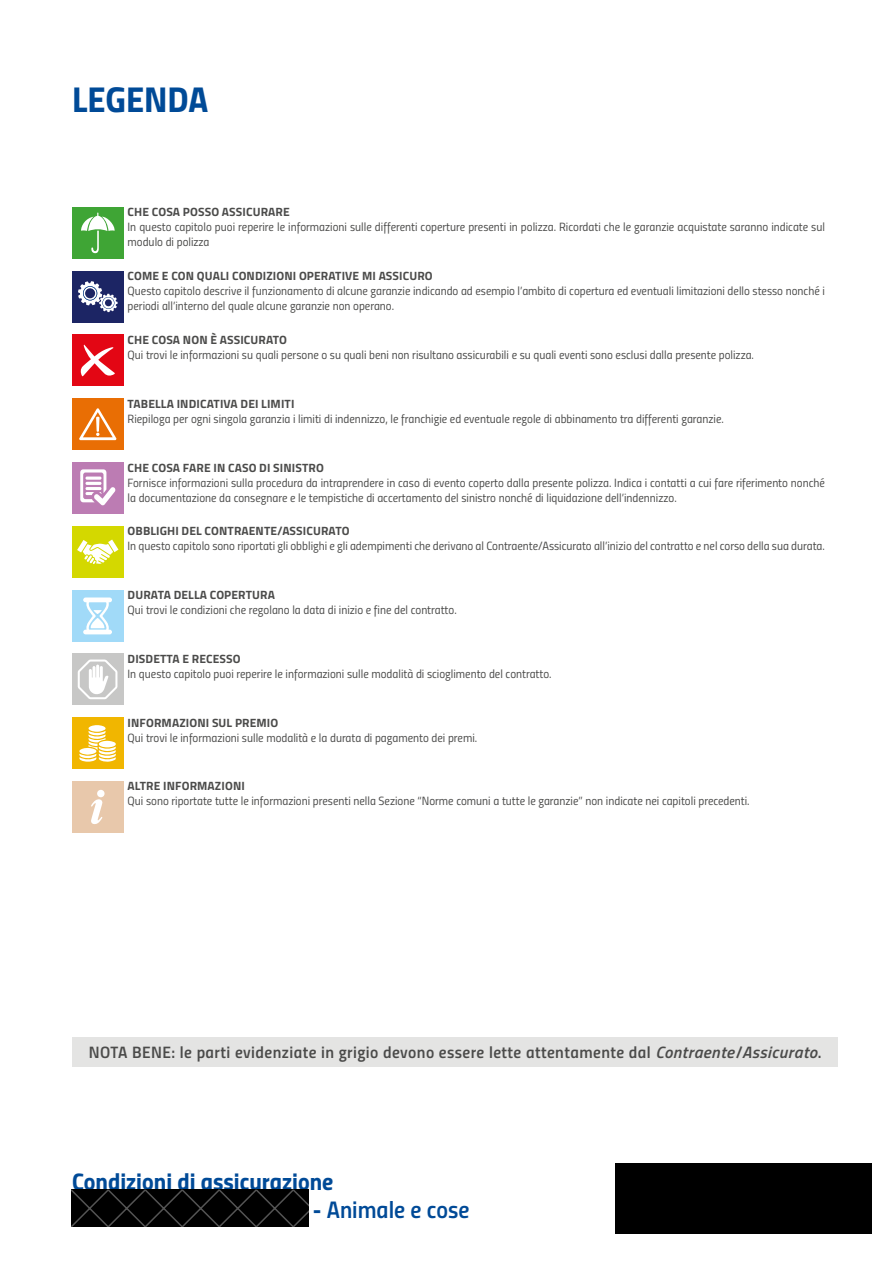
<style>
.page{position:relative;width:893px;height:1263px;background:#fff}
.page>*{position:absolute;margin:0;border:0;box-sizing:border-box;transform-origin:0 0}
.t1{font:36px "Titillium Bold Upright";color:#004a97}
.t2{font:24px "Titillium Bold Upright";color:#004a97}
.t3{font:24px "Titillium Semibold Upright";color:#004a97}
.t4{font:16.5px "Titillium Semibold Upright";letter-spacing:.025em;color:#4b4b4a}
.t5{font:12px/15px "Titillium Regular Upright";color:#4b4b4a}
.t6{font:700 12px "Titillium";letter-spacing:.01em;color:#4b4b4a}
.s1{font-family:"Titillium";font-weight:600;font-style:italic}
.s2{font-family:"Titillium Bold Upright"}
</style>
<div class="page">
<div style="left:72px;top:207px;width:51px;height:51px;background:#3fa535"></div>
<svg style="left:81px;top:213px;width:34px;height:40px"></svg>
<div style="left:72px;top:271px;width:51px;height:51px;background:#1c2564"></div>
<svg style="left:78px;top:281px;width:40px;height:31px"></svg>
<div style="left:72px;top:335px;width:51px;height:51px;background:#e30614"></div>
<svg style="left:80px;top:345px;width:35px;height:31px"></svg>
<div style="left:72px;top:399px;width:51px;height:51px;background:#e96e04"></div>
<svg style="left:79px;top:408px;width:38px;height:32px"></svg>
<div style="left:72px;top:462px;width:51px;height:51px;background:#bc7cb3"></div>
<svg style="left:80px;top:469px;width:36px;height:36px"></svg>
<div style="left:72px;top:526px;width:51px;height:51px;background:#d4d800"></div>
<svg style="left:77px;top:539px;width:41px;height:25px"></svg>
<div style="left:72px;top:590px;width:51px;height:51px;background:#a1daf8"></div>
<svg style="left:83px;top:597px;width:29px;height:37px"></svg>
<div style="left:72px;top:654px;width:51px;height:51px;background:#c7c7c6"></div>
<svg style="left:78px;top:659px;width:39px;height:40px"></svg>
<div style="left:72px;top:718px;width:51px;height:51px;background:#f1b600"></div>
<svg style="left:79px;top:725px;width:37px;height:37px"></svg>
<div style="left:72px;top:781px;width:51px;height:51px;background:#e8c8ab"></div>
<svg style="left:91px;top:799px;width:11px;height:25px"></svg>
<div style="left:97px;top:790px;width:8px;height:7px;background:#fff;border-radius:50%"></div>
<div style="left:72px;top:1037px;width:766px;height:29px;background:#e4e4e3"></div>
<div style="left:615px;top:1163px;width:256px;height:70px;background:#000"></div>
<svg style="left:71px;top:1190px;width:238px;height:37px"></svg>
<h1 class="t1" style="left:72px;top:71px;width:138px">LEGENDA</h1>
<p class="t6" style="left:128px;top:203px;width:164px">CHE COSA POSSO ASSICURARE</p>
<p class="t5" style="left:128px;top:219px;width:699px">In questo capitolo puoi reperire le informazioni sulle differenti coperture presenti in polizza. Ricordati che le garanzie acquistate saranno indicate sul modulo di polizza</p>
<p class="t6" style="left:128px;top:267px;width:307px">COME E CON QUALI CONDIZIONI OPERATIVE MI ASSICURO</p>
<p class="t5" style="left:128px;top:283px;width:699px">Questo capitolo descrive il funzionamento di alcune garanzie indicando ad esempio l’ambito di copertura ed eventuali limitazioni dello stesso nonché i periodi all’interno del quale alcune garanzie non operano.</p>
<p class="t6" style="left:128px;top:331px;width:161px">CHE COSA NON È ASSICURATO</p>
<p class="t5" style="left:128px;top:347px;width:628px">Qui trovi le informazioni su quali persone o su quali beni non risultano assicurabili e su quali eventi sono esclusi dalla presente polizza.</p>
<p class="t6" style="left:128px;top:394px;width:168px">TABELLA INDICATIVA DEI LIMITI</p>
<p class="t5" style="left:128px;top:410px;width:598px">Riepiloga per ogni singola garanzia i limiti di indennizzo, le franchigie ed eventuale regole di abbinamento tra differenti garanzie.</p>
<p class="t6" style="left:128px;top:458px;width:198px">CHE COSA FARE IN CASO DI SINISTRO</p>
<p class="t5" style="left:128px;top:474px;width:699px">Fornisce informazioni sulla procedura da intraprendere in caso di evento coperto dalla presente polizza. Indica i contatti a cui fare riferimento nonché la documentazione da consegnare e le tempistiche di accertamento del sinistro nonché di liquidazione dell’indennizzo.</p>
<p class="t6" style="left:128px;top:522px;width:223px">OBBLIGHI DEL CONTRAENTE/ASSICURATO</p>
<p class="t5" style="left:128px;top:538px;width:699px">In questo capitolo sono riportati gli obblighi e gli adempimenti che derivano al Contraente/Assicurato all’inizio del contratto e nel corso della sua durata.</p>
<p class="t6" style="left:128px;top:586px;width:149px">DURATA DELLA COPERTURA</p>
<p class="t5" style="left:128px;top:602px;width:331px">Qui trovi le condizioni che regolano la data di inizio e fine del contratto.</p>
<p class="t6" style="left:128px;top:649px;width:115px">DISDETTA E RECESSO</p>
<p class="t5" style="left:128px;top:665px;width:425px">In questo capitolo puoi reperire le informazioni sulle modalità di scioglimento del contratto.</p>
<p class="t6" style="left:128px;top:713px;width:152px">INFORMAZIONI SUL PREMIO</p>
<p class="t5" style="left:128px;top:729px;width:351px">Qui trovi le informazioni sulle modalità e la durata di pagamento dei premi.</p>
<p class="t6" style="left:128px;top:777px;width:119px">ALTRE INFORMAZIONI</p>
<p class="t5" style="left:128px;top:793px;width:624px">Qui sono riportate tutte le informazioni presenti nella Sezione “Norme comuni a tutte le garanzie” non indicate nei capitoli precedenti.</p>
<h3 class="t4" style="left:89px;top:1039px;width:734px">NOTA BENE: le parti evidenziate in grigio devono essere lette attentamente dal <span class="s1">Contraente</span>/<span class="s1">Assicurato</span>.</h3>
<h2 class="t2" style="left:72px;top:1162px;width:263px">Condizioni di assicurazione</h2>
<h2 class="t3" style="left:313px;top:1191px;width:158px"><span class="s2">-</span> Animale e cose</h2>
</div>
